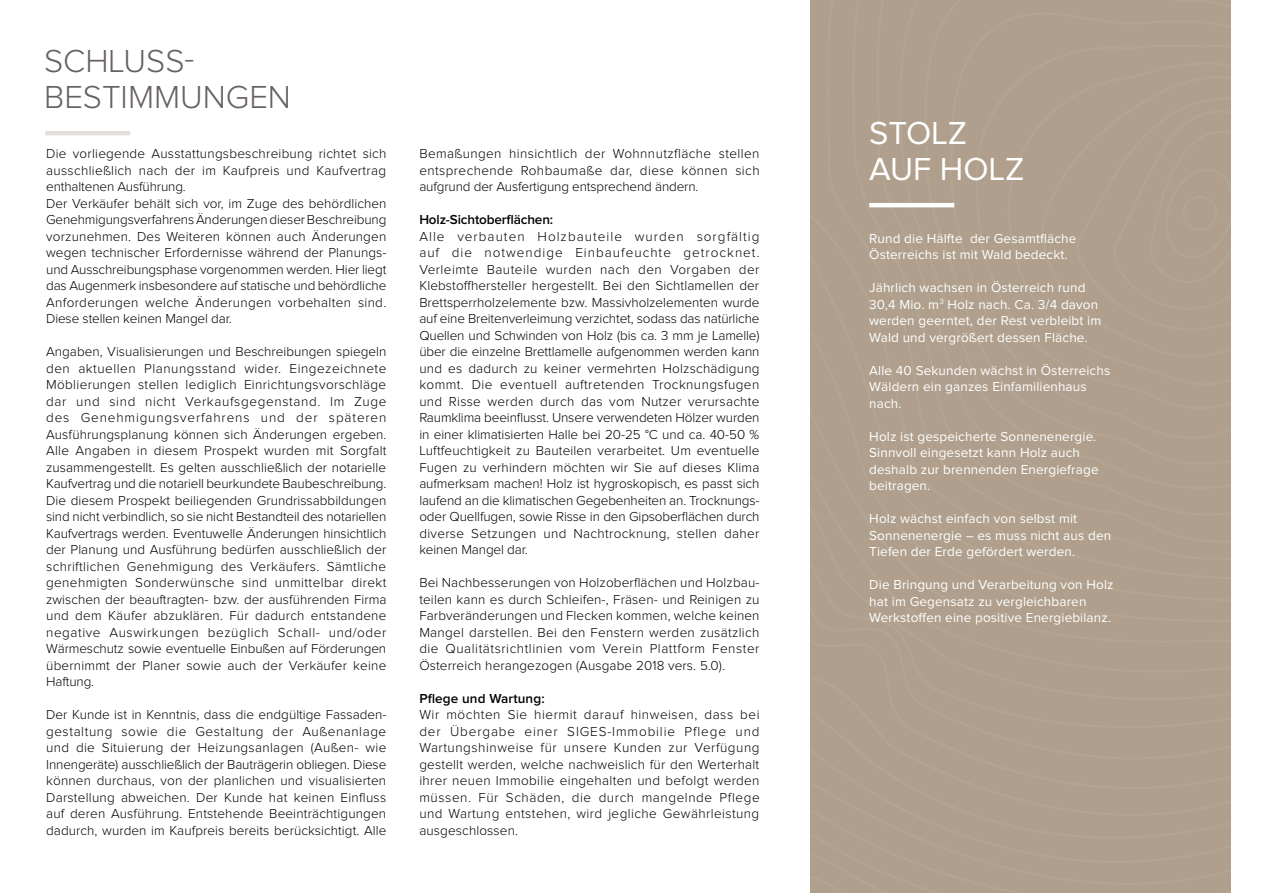
<style>
.page{position:relative;width:1263px;height:893px;background:#fff}
.page>*{position:absolute;margin:0;border:0;box-sizing:border-box;transform-origin:0 0}
.t1{font:300 33px/36px "Proxima Nova";color:#67615f}
.t2{font:33px/36px "Proxima Nova";color:#fff}
.t3{font:300 13.5px/16.5px "Proxima Nova";letter-spacing:.01em;color:#000;text-align:justify}
.t4{font:13.5px/16.5px "Proxima Nova";letter-spacing:.01em;color:#fff}
.t5{font:300 13.5px/16.5px "Proxima Nova";letter-spacing:.03em;color:#000}
.s1{font-weight:600}
</style>
<div class="page">
<hr style="left:45px;top:131px;width:85px;height:4px;background:#e3e0dc">
<div style="left:810px;top:0;width:421px;height:893px;background:#af9f8c"></div>
<div style="left:1076px;top:97px;width:155px;height:234px;background:#af9f8c"></div>
<hr style="left:869px;top:203px;width:85px;height:4px;background:#fff">
<p class="t1" style="left:44px;top:44px;width:248px">SCHLUSS-<br>BESTIMMUNGEN</p>
<p class="t3" style="left:46px;top:146px;width:342px;text-align:left">Die vorliegende Ausstattungsbeschreibung richtet sich ausschließlich nach der im Kaufpreis und Kaufvertrag enthaltenen Ausführung.<br>Der Verkäufer behält sich vor, im Zuge des behördlichen Genehmigungsverfahrens Änderungen dieser Beschreibung vorzunehmen. Des Weiteren können auch Änderungen wegen technischer Erfordernisse während der Planungs&shy;und Ausschreibungsphase vorgenommen werden. Hier liegt das Augenmerk insbesondere auf statische und behördliche Anforderungen welche Änderungen vorbehalten sind.<br>Diese stellen keinen Mangel dar.</p>
<p class="t3" style="left:46px;top:344px;width:342px">Angaben, Visualisierungen und Beschreibungen spiegeln den aktuellen Planungsstand wider. Eingezeichnete Möblierungen stellen lediglich Einrichtungsvorschläge dar und sind nicht Verkaufsgegenstand. Im Zuge des Genehmigungsverfahrens und der späteren Ausführungsplanung können sich Änderungen ergeben.<br>Alle Angaben in diesem Prospekt wurden mit Sorgfalt zusammengestellt. Es gelten ausschließlich der notarielle Kaufvertrag und die notariell beurkundete Baubeschreibung.<br>Die diesem Prospekt beiliegenden Grundrissabbildungen sind nicht verbindlich, so sie nicht Bestandteil des notariellen Kaufvertrags werden. Eventuwelle Änderungen hinsichtlich der Planung und Ausführung bedürfen ausschließlich der schriftlichen Genehmigung des Verkäufers. Sämtliche genehmigten Sonderwünsche sind unmittelbar direkt zwischen der beauftragten- bzw. der ausführenden Firma und dem Käufer abzuklären. Für dadurch entstandene negative Auswirkungen bezüglich Schall- und/oder Wärmeschutz sowie eventuelle Einbußen auf Förderungen übernimmt der Planer sowie auch der Verkäufer keine Haftung.</p>
<p class="t3" style="left:46px;top:707px;width:342px">Der Kunde ist in Kenntnis, dass die endgültige Fassaden&shy;gestaltung sowie die Gestaltung der Außenanlage und die Situierung der Heizungsanlagen (Außen- wie Innengeräte) ausschließlich der Bauträgerin obliegen. Diese können durchaus, von der planlichen und visualisierten Darstellung abweichen. Der Kunde hat keinen Einfluss auf deren Ausführung. Entstehende Beeinträchtigungen dadurch, wurden im Kaufpreis bereits berücksichtigt. Alle</p>
<p class="t3" style="left:419px;top:146px;width:342px">Bemaßungen hinsichtlich der Wohnnutzfläche stellen entsprechende Rohbaumaße dar, diese können sich aufgrund der Ausfertigung entsprechend ändern.</p>
<p class="t3" style="left:419px;top:212px;width:342px;text-align:left"><span class="s1">Holz-Sichtoberflächen:<br></span>Alle verbauten Holzbauteile wurden sorgfältig auf die notwendige Einbaufeuchte getrocknet.<br>Verleimte Bauteile wurden nach den Vorgaben der Klebstoffhersteller hergestellt. Bei den Sichtlamellen der Brettsperrholzelemente bzw. Massivholzelementen wurde auf eine Breitenverleimung verzichtet, sodass das natürliche Quellen und Schwinden von Holz (bis ca. 3 mm je Lamelle) über die einzelne Brettlamelle aufgenommen werden kann und es dadurch zu keiner vermehrten Holzschädigung kommt. Die eventuell auftretenden Trocknungsfugen und Risse werden durch das vom Nutzer verursachte Raumklima beeinflusst. Unsere verwendeten Hölzer wurden in einer klimatisierten Halle bei 20-25 °C und ca. 40-50 % Luftfeuchtigkeit zu Bauteilen verarbeitet. Um eventuelle Fugen zu verhindern möchten wir Sie auf dieses Klima aufmerksam machen! Holz ist hygroskopisch, es passt sich laufend an die klimatischen Gegebenheiten an. Trocknungs&shy;oder Quellfugen, sowie Risse in den Gipsoberflächen durch diverse Setzungen und Nachtrocknung, stellen daher keinen Mangel dar.</p>
<p class="t3" style="left:419px;top:575px;width:342px">Bei Nachbesserungen von Holzoberflächen und Holzbau&shy;teilen kann es durch Schleifen-, Fräsen- und Reinigen zu Farbveränderungen und Flecken kommen, welche keinen Mangel darstellen. Bei den Fenstern werden zusätzlich die Qualitätsrichtlinien vom Verein Plattform Fenster Österreich herangezogen (Ausgabe 2018 vers. 5.0).</p>
<p class="t5" style="left:419px;top:691px;width:342px"><span class="s1">Pflege und Wartung:<br></span>Wir möchten Sie hiermit darauf hinweisen, dass bei der Übergabe einer SIGES-Immobilie Pflege und Wartungshinweise für unsere Kunden zur Verfügung gestellt werden, welche nachweislich für den Werterhalt ihrer neuen Immobilie eingehalten und befolgt werden müssen. Für Schäden, die durch mangelnde Pflege und Wartung entstehen, wird jegliche Gewährleistung ausgeschlossen.</p>
<p class="t2" style="left:869px;top:116px;width:157px">STOLZ<br>AUF HOLZ</p>
<p class="t4" style="left:869px;top:231px;width:209px">Rund die Hälfte der Gesamtfläche<br>Österreichs ist mit Wald bedeckt.</p>
<p class="t4" style="left:869px;top:280px;width:234px">Jährlich wachsen in Österreich rund 30,4 Mio. m<sup>3</sup> Holz nach. Ca. 3/4 davon werden geerntet, der Rest verbleibt im Wald und vergrößert dessen Fläche.</p>
<p class="t4" style="left:869px;top:363px;width:243px">Alle 40 Sekunden wächst in Österreichs<br>Wäldern ein ganzes Einfamilienhaus nach.</p>
<p class="t4" style="left:869px;top:429px;width:231px">Holz ist gespeicherte Sonnenenergie.<br>Sinnvoll eingesetzt kann Holz auch deshalb zur brennenden Energiefrage beitragen.</p>
<p class="t4" style="left:869px;top:511px;width:243px">Holz wächst einfach von selbst mit<br>Sonnenenergie – es muss nicht aus den<br>Tiefen der Erde gefördert werden.</p>
<p class="t4" style="left:869px;top:577px;width:246px">Die Bringung und Verarbeitung von Holz hat im Gegensatz zu vergleichbaren<br>Werkstoffen eine positive Energiebilanz.</p>
</div>
